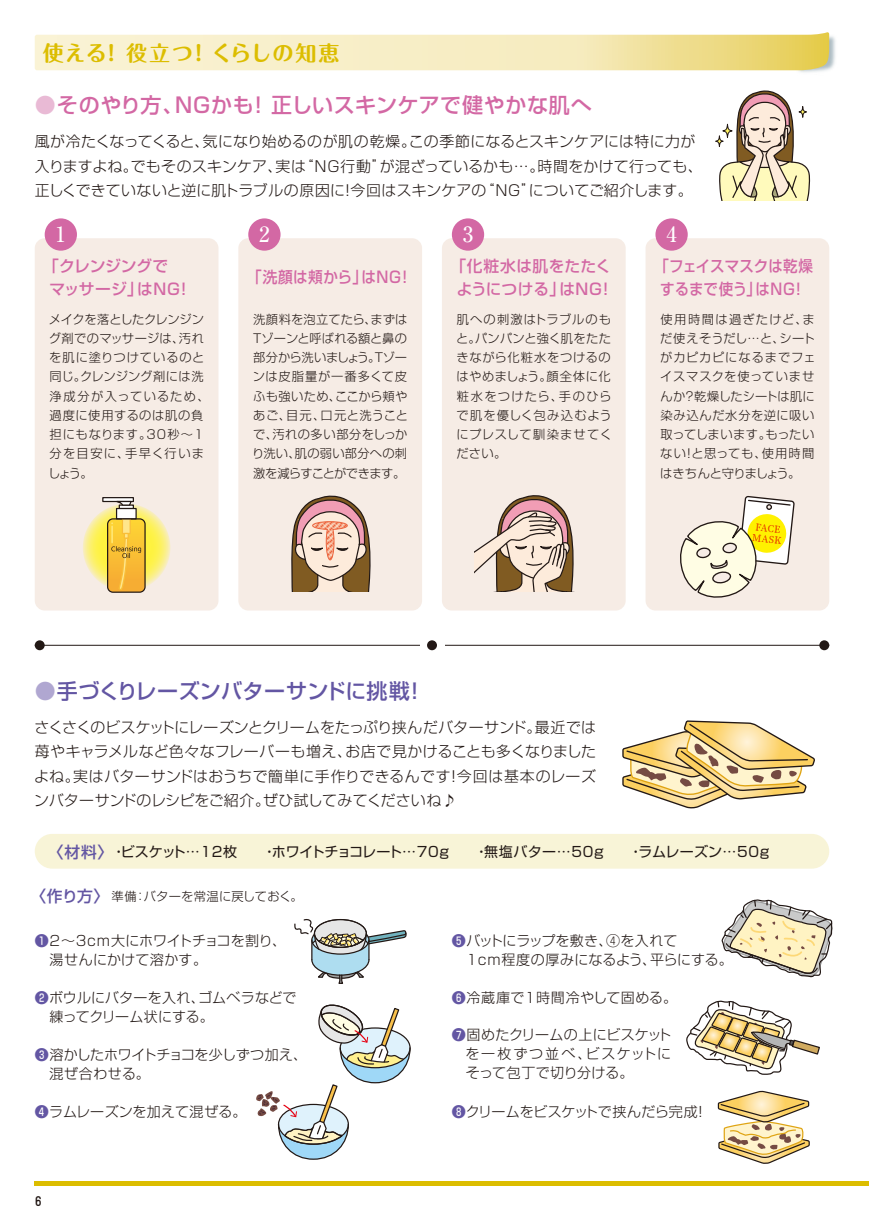
<style>
.page{position:relative;width:869px;height:1231px;background:#fff}
.page>*{position:absolute;margin:0;border:0;box-sizing:border-box;transform-origin:0 0}
.t1{font:500 21px "Shin Go Pro";letter-spacing:.025em;color:#d368a4}
.t2{font:500 21px "Shin Go Pro";letter-spacing:.015em;color:#6356a3}
.t3{font:700 21px "Maru Fo Pro";letter-spacing:.035em;color:#dcbd00}
.t4{font:500 21px "Ryumin Pro";color:#fff}
.t5{font:500 15.75px/22.8px "Shin Go Pro";letter-spacing:.015em;color:#d368a4;text-align:center;scale:.92 1}
.t6{font:500 15.75px/22.8px "Shin Go Pro";letter-spacing:.015em;color:#d368a4;text-align:center}
.t7{font:500 15.75px/22.8px "Shin Go Pro";letter-spacing:-.005em;color:#d368a4}
.t8{font:500 15.75px "Shin Go Pro";letter-spacing:.04em;color:#d368a4;scale:.93 1}
.t9{font:500 15.75px "Shin Go Pro";color:#6356a3}
.t10{font:300 14.88px/24.5px "Shin Go Pro";letter-spacing:.015em;color:#221815}
.t11{font:300 14px/19.2px "Shin Go Pro";letter-spacing:.01em;color:#221815}
.t12{font:14px "Shin Go Pro";letter-spacing:.01em;color:#221815}
.t13{font:300 14px "Shin Go Pro";letter-spacing:.03em;color:#221815}
.t14{font:700 14px "Melbourne";color:#221815}
.t15{font:300 12.25px/19.2px "Shin Go Pro";letter-spacing:.03em;color:#221815;text-align:justify}
.s1{color:#e9bad5}
.s2{color:#b0a7d1}
.s3{font-weight:500;color:#6356a3}
</style>
<div class="page">
<div style="left:35px;top:238px;width:183px;height:372px;background:#f6ece5;border-radius:10px"></div>
<div style="left:238px;top:238px;width:184px;height:372px;background:#f6ece5;border-radius:10px"></div>
<div style="left:441px;top:238px;width:184px;height:372px;background:#f6ece5;border-radius:10px"></div>
<div style="left:645px;top:238px;width:183px;height:372px;background:#f6ece5;border-radius:10px"></div>
<img style="left:736px;top:32px;width:100px;height:41px">
<svg style="left:35px;top:32px;width:793px;height:38px;background:#f5eaba"></svg>
<hr style="left:35px;top:644px;width:793px;height:1px;background:#221815">
<div style="left:419px;top:640px;width:25px;height:10px;background:#fff"></div>
<div style="left:427px;top:640px;width:10px;height:10px;background:#221815;border-radius:50%"></div>
<div style="left:35px;top:640px;width:10px;height:10px;background:#221815;border-radius:50%"></div>
<div style="left:819px;top:640px;width:9px;height:10px;background:#221815;border-radius:50%"></div>
<div style="left:45px;top:218px;width:32px;height:33px;background:#d368a4;border-radius:50%"></div>
<div style="left:248px;top:218px;width:32px;height:33px;background:#d368a4;border-radius:50%"></div>
<div style="left:451px;top:218px;width:33px;height:33px;background:#d368a4;border-radius:50%"></div>
<div style="left:655px;top:218px;width:32px;height:33px;background:#d368a4;border-radius:50%"></div>
<div style="left:35px;top:833px;width:793px;height:35px;background:#f8f4d7;border-radius:17px"></div>
<svg style="left:719px;top:90px;width:91px;height:110px"></svg>
<svg style="left:715px;top:136px;width:7px;height:11px"></svg>
<div style="left:715px;top:135px;width:8px;height:12px;border:1px solid #221815;border-radius:50%"></div>
<svg style="left:798px;top:106px;width:8px;height:11px"></svg>
<div style="left:798px;top:106px;width:8px;height:12px;border:1px solid #221815;border-radius:50%"></div>
<svg style="left:722px;top:124px;width:9px;height:14px"></svg>
<div style="left:722px;top:124px;width:10px;height:14px;border:1px solid #221815;border-radius:50%"></div>
<svg style="left:83px;top:503px;width:87px;height:88px;background:#fbf076"></svg>
<svg style="left:102px;top:497px;width:32px;height:5px"></svg>
<svg style="left:119px;top:504px;width:15px;height:4px"></svg>
<svg style="left:115px;top:500px;width:18px;height:6px"></svg>
<div style="left:116px;top:508px;width:21px;height:11px;background:#fff;border:1px solid #221815"></div>
<svg style="left:108px;top:519px;width:37px;height:73px;background:#f3bc39"></svg>
<div style="left:107px;top:518px;width:39px;height:74px;border:1px solid #221815;border-radius:5px"></div>
<svg style="left:622px;top:720px;width:193px;height:89px"></svg>
<svg style="left:294px;top:919px;width:113px;height:65px"></svg>
<svg style="left:256px;top:1004px;width:155px;height:156px"></svg>
<svg style="left:474px;top:495px;width:100px;height:96px"></svg>
<svg style="left:291px;top:495px;width:80px;height:96px"></svg>
<svg style="left:680px;top:496px;width:115px;height:102px"></svg>
<svg style="left:721px;top:899px;width:112px;height:78px"></svg>
<svg style="left:686px;top:1000px;width:134px;height:75px"></svg>
<svg style="left:717px;top:1090px;width:93px;height:74px"></svg>
<div style="left:35px;top:1181px;width:833px;height:5px;background:#dcbd00"></div>
<h1 class="t3" style="left:43px;top:36px;width:298px">使える！ 役立つ！ くらしの知恵</h1>
<h1 class="t1" style="left:35px;top:88px;width:558px"><span class="s1">●</span>そのやり方、NGかも！ 正しいスキンケアで健やかな肌へ</h1>
<p class="t10" style="left:35px;top:127px;width:669px">風が冷たくなってくると、気になり始めるのが肌の乾燥。この季節になるとスキンケアには特に力が入りますよね。でもそのスキンケア、実は“NG行動”が混ざっているかも…。時間をかけて行っても、正しくできていないと逆に肌トラブルの原因に！今回はスキンケアの“NG”についてご紹介します。</p>
<h1 class="t4" style="left:56px;top:217px;width:12px">1</h1>
<h1 class="t4" style="left:259px;top:217px;width:12px">2</h1>
<h1 class="t4" style="left:462px;top:217px;width:12px">3</h1>
<h1 class="t4" style="left:666px;top:217px;width:12px">4</h1>
<p class="t7" style="left:49px;top:253px;width:143px;text-indent:-6px">「クレンジングで<br>マッサージ」はNG！</p>
<p class="t15" style="left:48px;top:308px;width:163px;text-align:left">メイクを落としたクレンジング剤でのマッサージは、汚れを肌に塗りつけているのと同じ。クレンジング剤には洗浄成分が入っているため、過度に使用するのは肌の負担にもなります。30秒～1分を目安に、手早く行いましょう。</p>
<p class="t8" style="left:247px;top:264px;width:178px">「洗顔は頬から」はNG！</p>
<p class="t15" style="left:251px;top:308px;width:158px">洗顔料を泡立てたら、まずはＴゾーンと呼ばれる額と鼻の部分から洗いましょう。Ｔゾーンは皮脂量が一番多くて皮ふも強いため、ここから頬やあご、目元、口元と洗うことで、汚れの多い部分をしっかり洗い、肌の弱い部分への刺激を減らすことができます。</p>
<p class="t6" style="left:450px;top:253px;width:165px">「化粧水は肌をたたくようにつける」はNG！</p>
<p class="t15" style="left:456px;top:308px;width:157px">肌への刺激はトラブルのもと。パンパンと強く肌をたたきながら化粧水をつけるのはやめましょう。顔全体に化粧水をつけたら、手のひらで肌を優しく包み込むようにプレスして馴染ませてください。</p>
<p class="t5" style="left:654px;top:253px;width:174px">「フェイスマスクは乾燥するまで使う」はNG！</p>
<p class="t15" style="left:659px;top:308px;width:157px">使用時間は過ぎたけど、まだ使えそうだし…と、シートがカピカピになるまでフェイスマスクを使っていませんか？乾燥したシートは肌に染み込んだ水分を逆に吸い取ってしまいます。もったいない！と思っても、使用時間はきちんと守りましょう。</p>
<h1 class="t2" style="left:35px;top:673px;width:392px"><span class="s2">●</span>手づくりレーズンバターサンドに挑戦！</h1>
<p class="t10" style="left:34px;top:713px;width:563px;text-align:justify">さくさくのビスケットにレーズンとクリームをたっぷり挟んだバターサンド。最近では苺やキャラメルなど色々なフレーバーも増え、お店で見かけることも多くなりましたよね。実はバターサンドはおうちで簡単に手作りできるんです！今回は基本のレーズンバターサンドのレシピをご紹介。ぜひ試してみてくださいね♪</p>
<p class="t9" style="left:48px;top:838px;width:67px">〈材料〉</p>
<p class="t9" style="left:30px;top:883px;width:80px">〈作り方〉</p>
<p class="t12" style="left:112px;top:839px;width:658px">・ビスケット…12枚　　・ホワイトチョコレート…70g　　・無塩バター…50g　　・ラムレーズン…50g</p>
<p class="t15" style="left:111px;top:884px;width:193px">準備：バターを常温に戻しておく。</p>
<p class="t11" style="left:35px;top:928px;width:253px"><span class="s3">❶</span>2～3cm大にホワイトチョコを割り、　湯せんにかけて溶かす。</p>
<p class="t11" style="left:35px;top:985px;width:263px"><span class="s3">❷</span>ボウルにバターを入れ、ゴムベラなどで　練ってクリーム状にする。</p>
<p class="t11" style="left:35px;top:1042px;width:274px"><span class="s3">❸</span>溶かしたホワイトチョコを少しずつ加え、　混ぜ合わせる。</p>
<p class="t11" style="left:35px;top:1099px;width:213px"><span class="s3">❹</span>ラムレーズンを加えて混ぜる。</p>
<p class="t14" style="left:35px;top:1193px;width:8px">6</p>
<p class="t11" style="left:451px;top:928px;width:282px"><span class="s3">❺</span>バットにラップを敷き、④を入れて<br>　1cm程度の厚みになるよう、平らにする。</p>
<p class="t13" style="left:451px;top:985px;width:227px"><span class="s3">❻</span>冷蔵庫で1時間冷やして固める。</p>
<p class="t11" style="left:465px;top:1023px;width:207px;text-align:justify;text-indent:-14px"><span class="s3">❼</span>固めたクリームの上にビスケットを一枚ずつ並べ、ビスケットにそって包丁で切り分ける。</p>
<p class="t11" style="left:451px;top:1099px;width:257px"><span class="s3">❽</span>クリームをビスケットで挟んだら完成！</p>
</div>
